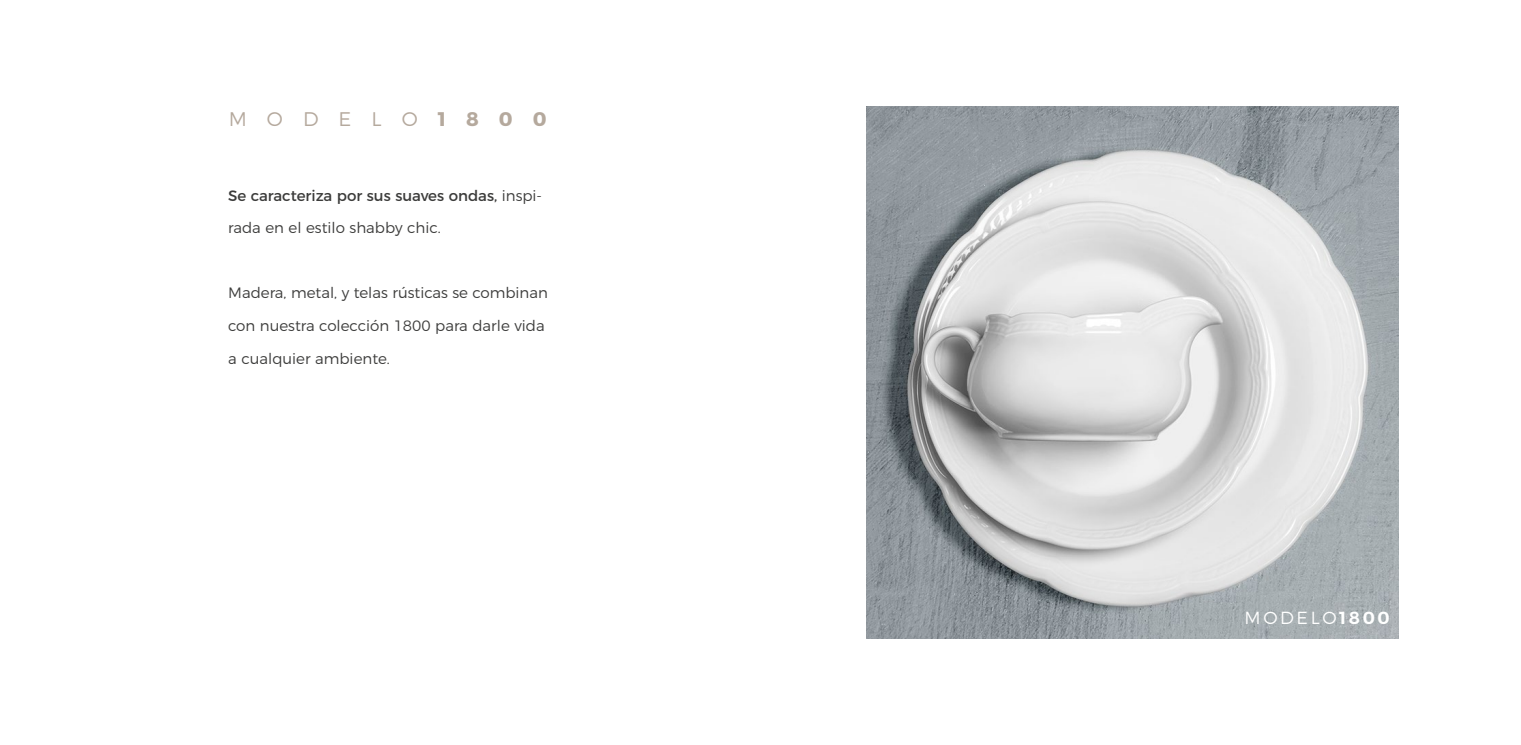
<style>
.page{position:relative;width:1521px;height:745px;background:#fff}
.page>*{position:absolute;margin:0;border:0;box-sizing:border-box;transform-origin:0 0}
.t1{font:300 19.75px "Montserrat";letter-spacing:1.02em;color:#b5a99d}
.t2{font:300 17.5px "Montserrat";letter-spacing:.15em;color:#fff}
.t3{font:300 15px/32.5px "Montserrat";color:#3c3c3b}
.t4{font:15px/32.5px "Montserrat";color:#3c3c3b}
.s1{font-weight:700}
.s2{font-weight:300}
.s3{font-weight:600}
</style>
<div class="page">
<img style="left:866px;top:106px;width:532px;height:532px">
<h1 class="t1" style="left:229px;top:103px;width:319px">MODELO<span class="s1">1800</span></h1>
<p class="t4" style="left:228px;top:178px;width:315px">Se caracteriza por sus suaves ondas, <span class="s2">inspi&shy;rada en el estilo shabby chic.</span></p>
<p class="t3" style="left:228px;top:275px;width:321px">Madera, metal, y telas rústicas se combinan con nuestra colección 1800 para darle vida a cualquier ambiente.</p>
<p class="t2" style="left:1244px;top:604px;width:147px">MODELO<span class="s3">1800</span></p>
</div>
